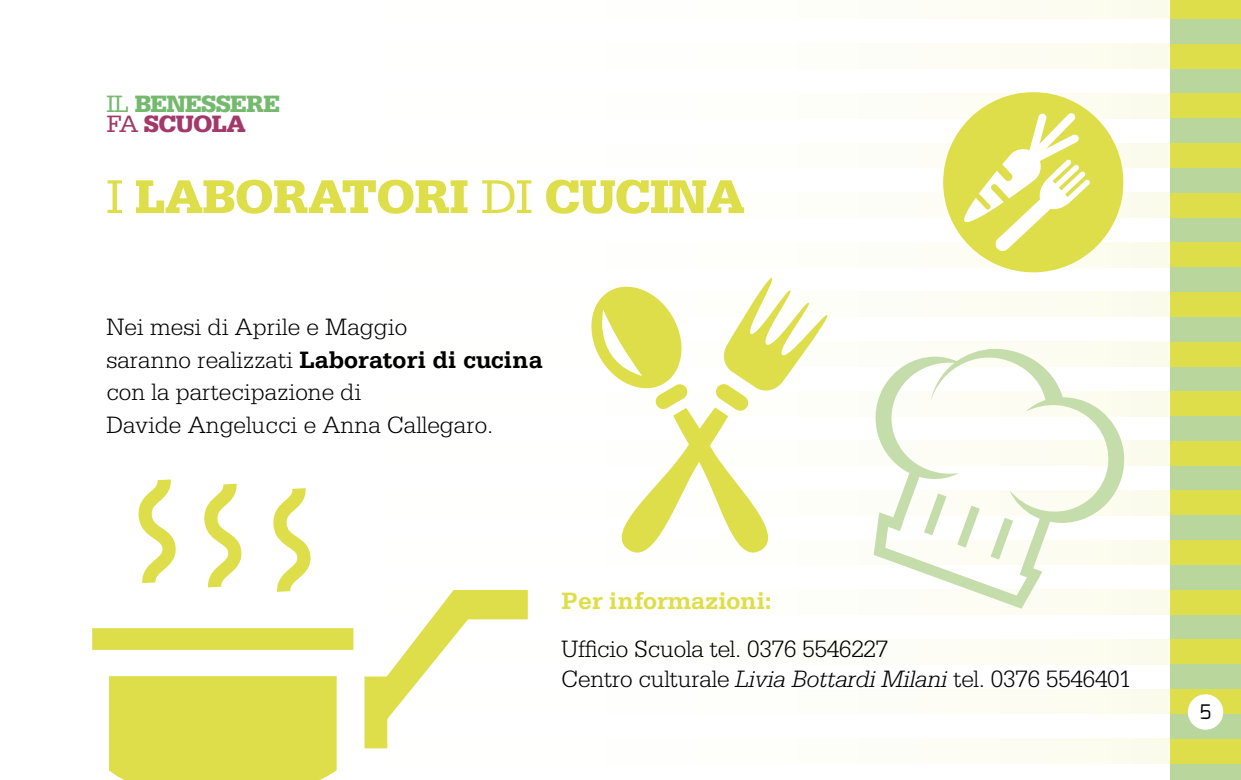
<style>
.page{position:relative;width:1241px;height:780px;background:#fff}
.page>*{position:absolute;margin:0;border:0;box-sizing:border-box;transform-origin:0 0}
.t1{font:900 50px "Serifa";letter-spacing:-.02em;color:#dede4b}
.t2{font:300 25px/32.5px "Serifa";color:#000}
.t3{font:900 25px/20px "Serifa";letter-spacing:-.03em;color:#75b96e}
.t4{font:700 25px "Serifa";letter-spacing:-.01em;color:#dede4b}
.t5{font:20px "Exo";color:#000}
.s1{font-weight:400}
.s2{font-weight:400;color:#a3396a}
.s3{color:#a3396a}
.s4{font-weight:700}
.s5{font-style:italic}
</style>
<div class="page">
<div style="left:0;top:0;width:1240px;height:19px;background:linear-gradient(to right,#fff,#fcfcf1)"></div>
<div style="left:0;top:44px;width:1240px;height:25px;background:linear-gradient(to right,#fff,#fcfcf1)"></div>
<div style="left:0;top:93px;width:1240px;height:25px;background:linear-gradient(to right,#fff,#fcfcf1)"></div>
<div style="left:960px;top:242px;width:209px;height:25px;background:#fbfbee"></div>
<div style="left:960px;top:292px;width:209px;height:25px;background:#fcfcf1"></div>
<div style="left:960px;top:341px;width:209px;height:25px;background:#fbfbee"></div>
<svg style="left:1124px;top:391px;width:45px;height:25px"></svg>
<svg style="left:1124px;top:441px;width:45px;height:24px"></svg>
<svg style="left:1124px;top:490px;width:45px;height:25px"></svg>
<svg style="left:1124px;top:540px;width:45px;height:25px"></svg>
<svg style="left:527px;top:589px;width:642px;height:25px"></svg>
<svg style="left:353px;top:639px;width:816px;height:25px"></svg>
<div style="left:0;top:689px;width:1240px;height:24px;background:#fefefa"></div>
<svg style="left:336px;top:738px;width:833px;height:25px"></svg>
<div style="left:1169px;top:0;width:71px;height:780px;background:#b9d79c"></div>
<div style="left:1169px;top:0;width:71px;height:19px;background:#dede4b"></div>
<div style="left:1169px;top:44px;width:71px;height:25px;background:#dede4b"></div>
<div style="left:1169px;top:93px;width:71px;height:25px;background:#dede4b"></div>
<div style="left:1169px;top:143px;width:71px;height:25px;background:#dede4b"></div>
<div style="left:1169px;top:193px;width:71px;height:24px;background:#dede4b"></div>
<div style="left:1169px;top:242px;width:71px;height:25px;background:#dede4b"></div>
<div style="left:1169px;top:292px;width:71px;height:25px;background:#dede4b"></div>
<div style="left:1169px;top:341px;width:71px;height:25px;background:#dede4b"></div>
<div style="left:1169px;top:391px;width:71px;height:25px;background:#dede4b"></div>
<div style="left:1169px;top:441px;width:71px;height:24px;background:#dede4b"></div>
<div style="left:1169px;top:490px;width:71px;height:25px;background:#dede4b"></div>
<div style="left:1169px;top:540px;width:71px;height:25px;background:#dede4b"></div>
<div style="left:1169px;top:589px;width:71px;height:25px;background:#dede4b"></div>
<div style="left:1169px;top:639px;width:71px;height:25px;background:#dede4b"></div>
<div style="left:1169px;top:689px;width:71px;height:24px;background:#dede4b"></div>
<div style="left:1169px;top:738px;width:71px;height:25px;background:#dede4b"></div>
<div style="left:943px;top:92px;width:180px;height:180px;background:#dede4b;border-radius:50%"></div>
<svg style="left:962px;top:113px;width:127px;height:139px"></svg>
<svg style="left:591px;top:278px;width:237px;height:275px"></svg>
<svg style="left:873px;top:348px;width:251px;height:260px"></svg>
<svg style="left:923px;top:493px;width:23px;height:42px"></svg>
<svg style="left:957px;top:505px;width:22px;height:42px"></svg>
<svg style="left:990px;top:517px;width:22px;height:42px"></svg>
<svg style="left:364px;top:590px;width:163px;height:158px"></svg>
<svg style="left:92px;top:628px;width:261px;height:22px;background:#dede4d"></svg>
<div style="left:109px;top:676px;width:227px;height:104px;background:#dede4b"></div>
<svg style="left:138px;top:479px;width:38px;height:104px"></svg>
<svg style="left:204px;top:483px;width:38px;height:104px"></svg>
<svg style="left:273px;top:488px;width:38px;height:104px"></svg>
<div style="left:1187px;top:694px;width:35px;height:35px;background:#fff;border-radius:50%"></div>
<p class="t3" style="left:106px;top:93px;width:175px"><span class="s1">il</span> BENESSERE <span class="s2">fa</span> <span class="s3">SCUOLA</span></p>
<h1 class="t1" style="left:106px;top:167px;width:640px"><span class="s1">i</span> LABORATORI <span class="s1">di</span> CUCINA</h1>
<p class="t2" style="left:106px;top:310px;width:438px">Nei mesi di Aprile e Maggio<br>saranno realizzati <span class="s4">Laboratori di cucina </span>con la partecipazione di<br>Davide Angelucci e Anna Callegaro.</p>
<p class="t4" style="left:561px;top:586px;width:212px">Per informazioni:</p>
<p class="t2" style="left:561px;top:633px;width:571px;line-height:30px">Ufficio Scuola tel. 0376 5546227<br>Centro culturale <span class="s5">Livia Bottardi Milani</span> tel. 0376 5546401</p>
<p class="t5" style="left:1199px;top:699px;width:14px">5</p>
</div>
